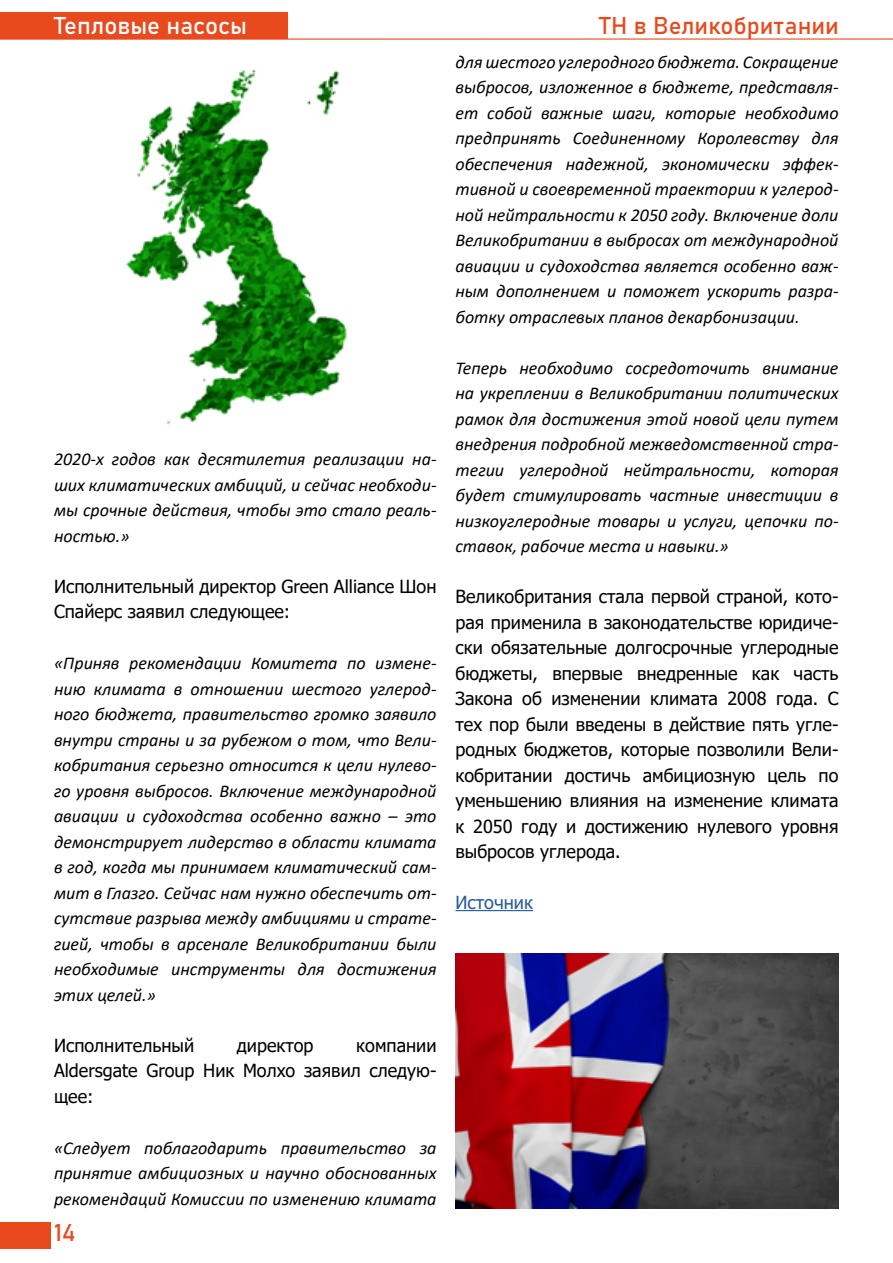
<style>
.page{position:relative;width:893px;height:1263px;background:#fff}
.page>*{position:absolute;margin:0;border:0;box-sizing:border-box;transform-origin:0 0}
.t1{font:24px "Bahnschrift 400 100";color:#e8491d}
.t2{font:24px "Bahnschrift 400 100";color:#fff}
.t3{font:italic 18px/25.5px "Calibri";color:#000;text-align:justify}
.t4{font:18px/25.5px "Tahoma";color:#000;text-align:justify}
.t5{font:18px "Tahoma";color:#275b9b}
</style>
<div class="page">
<div style="left:0;top:1222px;width:51px;height:26px;background:#e8491d"></div>
<div style="left:0;top:13px;width:287px;height:26px;background:#e8491d"></div>
<hr style="left:0;top:38px;width:893px;height:2px;background:#e84a1f">
<hr style="left:455px;top:910px;width:78px;height:1px;background:#275b9b">
<img style="left:126px;top:69px;width:221px;height:356px">
<img style="left:455px;top:953px;width:384px;height:256px">
<h1 class="t2" style="left:54px;top:7px;width:194px">Тепловые насосы</h1>
<h1 class="t1" style="left:599px;top:8px;width:241px">ТН в Великобритании</h1>
<p class="t3" style="left:54px;top:446px;width:384px">2020-х годов как десятилетия реализации на&shy;ших климатических амбиций, и сейчас необходи&shy;мы срочные действия, чтобы это стало реаль&shy;ностью.»</p>
<p class="t4" style="left:54px;top:574px;width:384px">Исполнительный директор Green Alliance Шон<br>Спайерс заявил следующее:</p>
<p class="t3" style="left:54px;top:650px;width:384px">«Приняв рекомендации Комитета по измене&shy;нию климата в отношении шестого углерод&shy;ного бюджета, правительство громко заявило внутри страны и за рубежом о том, что Вели&shy;кобритания серьезно относится к цели нулево&shy;го уровня выбросов. Включение международной авиации и судоходства особенно важно – это демонстрирует лидерство в области климата в год, когда мы принимаем климатический сам&shy;мит в Глазго. Сейчас нам нужно обеспечить от&shy;сутствие разрыва между амбициями и страте&shy;гией, чтобы в арсенале Великобритании были необходимые инструменты для достижения этих целей.»</p>
<p class="t4" style="left:54px;top:1033px;width:142px">Исполнительный</p>
<p class="t4" style="left:237px;top:1033px;width:78px">директор</p>
<p class="t4" style="left:54px;top:1033px;width:384px;text-indent:302px">компании Aldersgate Group Ник Молхо заявил следую&shy;щее:</p>
<p class="t3" style="left:54px;top:1134px;width:384px">«Следует поблагодарить правительство за принятие амбициозных и научно обоснованных рекомендаций Комиссии по изменению климата</p>
<h1 class="t1" style="left:54px;top:1214px;width:23px">14</h1>
<p class="t3" style="left:455px;top:48px;width:385px">для шестого углеродного бюджета. Сокращение выбросов, изложенное в бюджете, представля&shy;ет собой важные шаги, которые необходимо предпринять Соединенному Королевству для обеспечения надежной, экономически эффек&shy;тивной и своевременной траектории к углерод&shy;ной нейтральности к 2050 году. Включение доли Великобритании в выбросах от международной авиации и судоходства является особенно важ&shy;ным дополнением и поможет ускорить разра&shy;ботку отраслевых планов декарбонизации.</p>
<p class="t3" style="left:455px;top:354px;width:385px">Теперь необходимо сосредоточить внимание на укреплении в Великобритании политических рамок для достижения этой новой цели путем внедрения подробной межведомственной стра&shy;тегии углеродной нейтральности, которая будет стимулировать частные инвестиции в низкоуглеродные товары и услуги, цепочки по&shy;ставок, рабочие места и навыки.»</p>
<p class="t4" style="left:455px;top:585px;width:385px">Великобритания стала первой страной, кото&shy;рая применила в законодательстве юридиче&shy;ски обязательные долгосрочные углеродные бюджеты, впервые внедренные как часть Закона об изменении климата 2008 года. С тех пор были введены в действие пять угле&shy;родных бюджетов, которые позволили Вели&shy;кобритании достичь амбициозную цель по уменьшению влияния на изменение климата к 2050 году и достижению нулевого уровня выбросов углерода.</p>
<p class="t5" style="left:455px;top:891px;width:79px">Источник</p>
</div>
